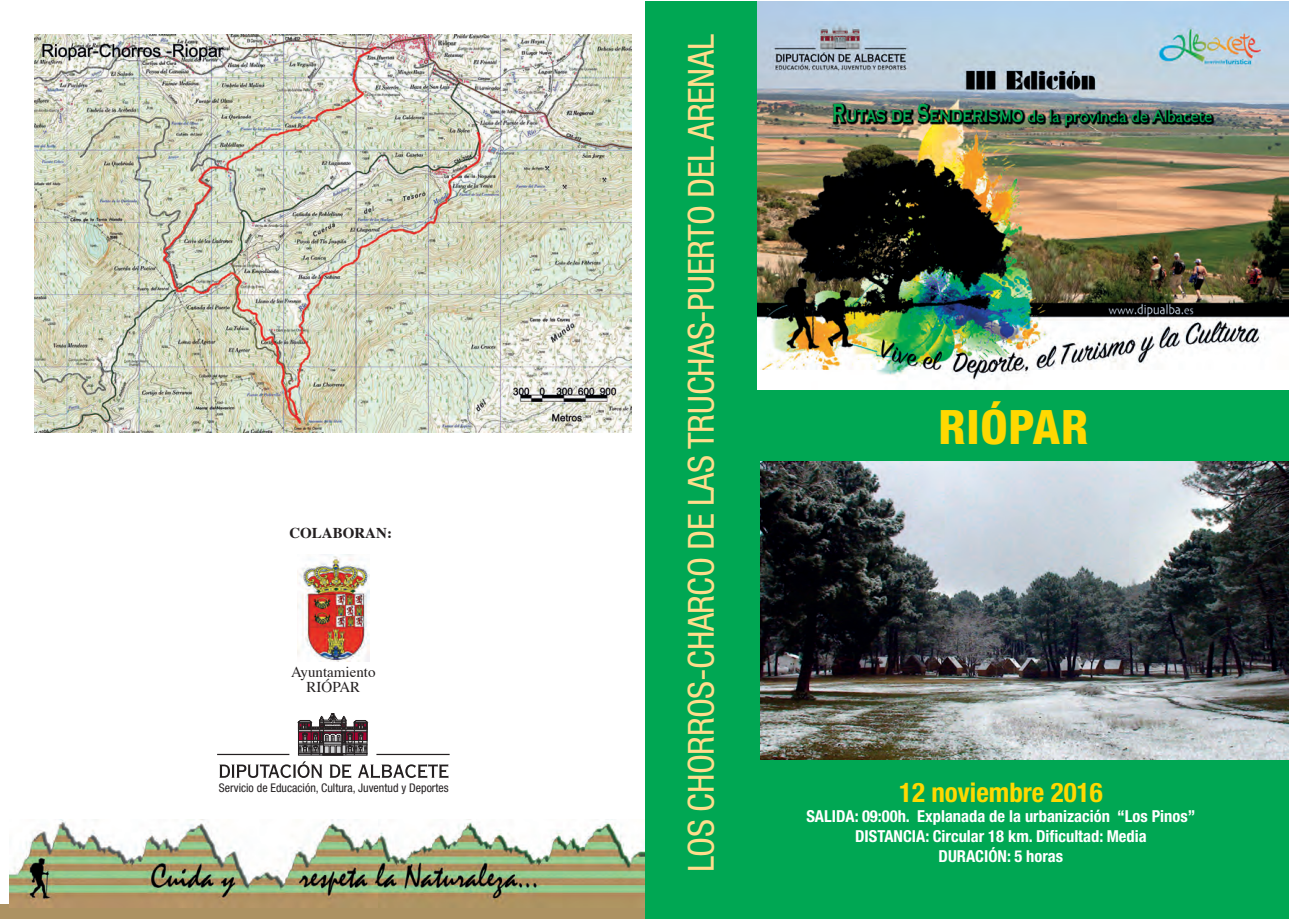
<style>
.page{position:relative;width:1289px;height:919px;background:#fff}
.page>*{position:absolute;margin:0;border:0;box-sizing:border-box;transform-origin:0 0}
.t1{font:800 condensed 47.55px "Helvetica Neue";letter-spacing:.015em;color:#ffd801}
.t2{font:condensed 36px "Helvetica Neue";letter-spacing:-.01em;color:#ffdd8c}
.t3{font:700 condensed 27px "Helvetica Neue";color:#ffd801}
.t4{font:700 condensed 16.5px/20.2px "Helvetica Neue";color:#fff;text-align:center}
.t5{font:15px/15px "Times";color:#231f20;text-align:center}
.t6{font:700 15px "Times";color:#231f20}
.t7{font:condensed 12px "Helvetica Neue";color:#231f20}
</style>
<div class="page">
<div style="left:683px;top:11px;width:605px;height:907px;background:#00a753"></div>
<div style="left:0;top:904px;width:647px;height:14px;background:#ad9262"></div>
<img style="left:9px;top:819px;width:635px;height:88px">
<img style="left:756px;top:1px;width:532px;height:388px">
<div style="left:644px;top:1px;width:112px;height:917px;background:#00a753"></div>
<svg style="left:219px;top:761px;width:103px;height:16px"></svg>
<svg style="left:330px;top:764px;width:21px;height:14px"></svg>
<svg style="left:358px;top:764px;width:90px;height:14px"></svg>
<hr style="left:376px;top:753px;width:73px;height:2px;background:#231f20">
<hr style="left:217px;top:753px;width:72px;height:2px;background:#231f20">
<svg style="left:298px;top:752px;width:25px;height:1px"></svg>
<div style="left:298px;top:753px;width:69px;height:2px;background:#a8a9ad;border:1px solid #231f20"></div>
<svg style="left:323px;top:741px;width:19px;height:12px"></svg>
<hr style="left:311px;top:723px;width:1px;height:32px;background:#231f20">
<hr style="left:319px;top:720px;width:1px;height:35px;background:#231f20">
<hr style="left:323px;top:720px;width:1px;height:35px;background:#231f20">
<svg style="left:342px;top:752px;width:25px;height:1px"></svg>
<hr style="left:354px;top:723px;width:1px;height:32px;background:#231f20">
<hr style="left:345px;top:720px;width:1px;height:35px;background:#231f20">
<hr style="left:341px;top:720px;width:1px;height:35px;background:#231f20">
<svg style="left:298px;top:713px;width:70px;height:39px"></svg>
<hr style="left:323px;top:753px;width:20px;height:2px;background:#231f20">
<div style="left:323px;top:741px;width:19px;height:3px;background:#d1d2d4;border:1px solid #231f20"></div>
<img style="left:297px;top:554px;width:72px;height:108px">
<img style="left:760px;top:462px;width:528px;height:297px">
<img style="left:34px;top:34px;width:597px;height:399px">
<p class="t6" style="left:289px;top:526px;width:104px">COLABORAN:</p>
<p class="t5" style="left:291px;top:665px;width:86px">Ayuntamiento<br>RIÓPAR</p>
<p class="t7" style="left:219px;top:783px;width:231px">Servicio de Educación, Cultura, Juventud y Deportes</p>
<h2 class="t2" style="left:688px;top:872px;width:839px;rotate:-90deg">LOS CHORROS-CHARCO DE LAS TRUCHAS-PUERTO DEL ARENAL</h2>
<h1 class="t1" style="left:938px;top:410px;width:151px">RIÓPAR</h1>
<h3 class="t3" style="left:899px;top:782px;width:205px">12 noviembre 2016</h3>
<p class="t4" style="left:806px;top:807px;width:390px">SALIDA: 09:00h. Explanada de la urbanización “Los Pinos”<br>DISTANCIA: Circular 18 km. Dificultad: Media<br>DURACIÓN: 5 horas</p>
</div>
